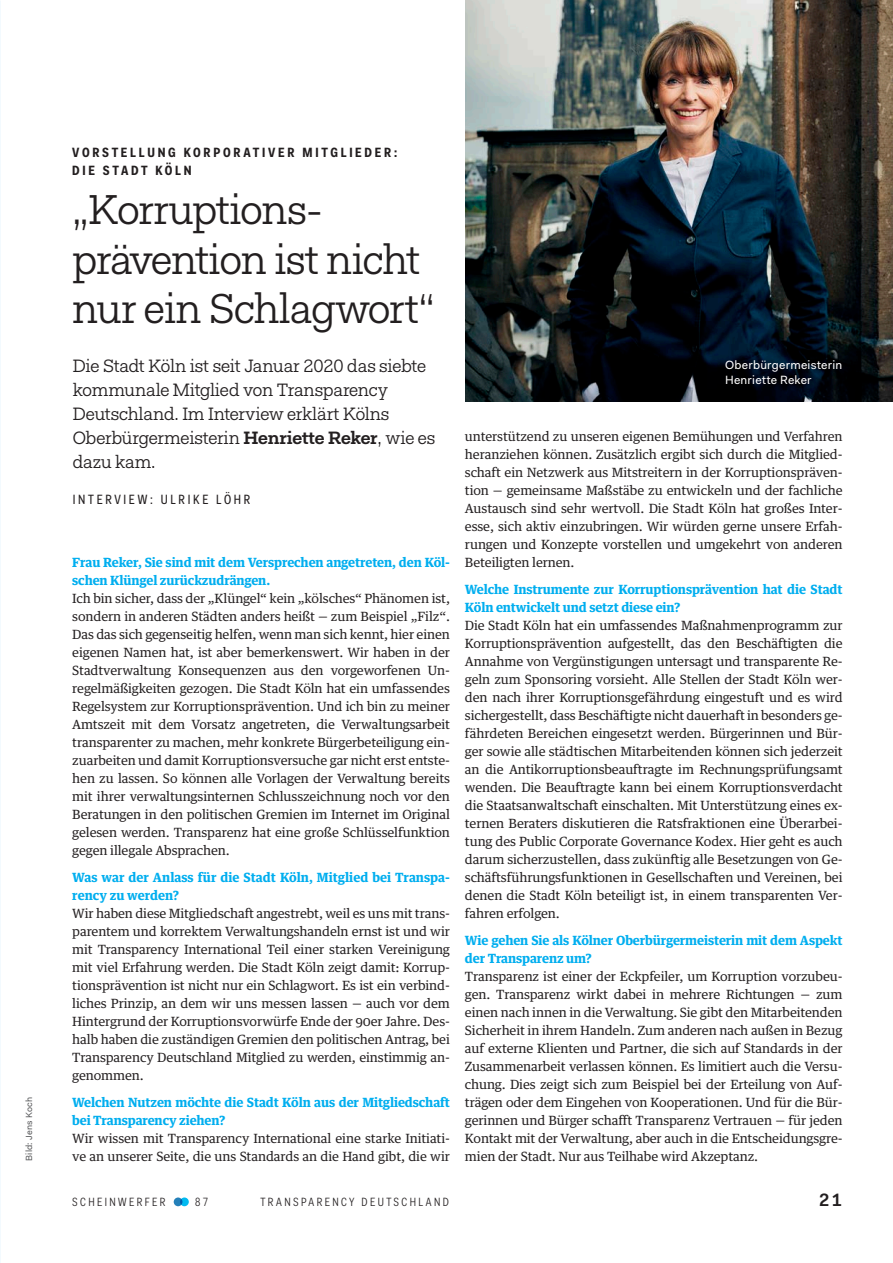
<style>
.page{position:relative;width:893px;height:1263px;background:#fff}
.page>*{position:absolute;margin:0;border:0;box-sizing:border-box;transform-origin:0 0}
.t1{font:42px/49.5px "Fakt Slab Pro Blond";letter-spacing:-.025em;color:#231f20}
.t2{font:18px/24px "Fakt Slab Pro Blond";letter-spacing:-.01em;color:#231f20}
.t3{font:600 18px "Fakt Pro";color:#231f20}
.t4{font:700 13.5px/18px "Fakt Con Pro";letter-spacing:.2em;color:#231f20}
.t5{font:13.5px "Fakt Con Pro";letter-spacing:.2em;color:#231f20}
.t6{font:12.75px/18px "Guardian Text Egyp";letter-spacing:-.01em;color:#231f20;text-align:justify}
.t7{font:700 12.75px/18px "Guardian Text Egyp";letter-spacing:-.01em;color:#00aeef}
.t8{font:12px "Fakt Con Pro Blond";letter-spacing:.2em;color:#231f20}
.t9{font:12px/14.2px "Fakt Pro";letter-spacing:.025em;color:#fff}
.t10{font:9px "Fakt Pro";letter-spacing:.035em;color:#57585a}
.s1{font-family:"Fakt Slab Pro";font-weight:600}
</style>
<div class="page">
<svg style="left:180px;top:1197px;width:9px;height:9px"></svg>
<svg style="left:174px;top:1197px;width:8px;height:9px"></svg>
<img style="left:466px;top:0;width:427px;height:402px">
<p class="t10" style="left:23px;top:1161px;width:66px;rotate:-90deg">Bild: Jens Koch</p>
<p class="t4" style="left:72px;top:143px;width:326px">VORSTELLUNG KORPORATIVER MITGLIEDER:<br>DIE STADT KÖLN</p>
<h1 class="t1" style="left:72px;top:185px;width:364px">„Korruptions&shy;prävention ist nicht nur ein Schlagwort“</h1>
<h2 class="t2" style="left:73px;top:353px;width:364px">Die Stadt Köln ist seit Januar 2020 das siebte kommunale Mitglied von Transparency Deutschland. Im Interview erklärt Kölns Oberbürgermeisterin <span class="s1">Henriette Reker</span>, wie es dazu kam.</h2>
<p class="t5" style="left:73px;top:490px;width:179px">INTERVIEW: ULRIKE LÖHR</p>
<p class="t7" style="left:72px;top:552px;width:379px">Frau Reker, Sie sind mit dem Versprechen angetreten, den Köl&shy;schen Klüngel zurückzudrängen.</p>
<p class="t6" style="left:72px;top:588px;width:379px">Ich bin sicher, dass der „Klüngel“ kein „kölsches“ Phänomen ist, sondern in anderen Städten anders heißt — zum Beispiel „Filz“.<br>Das das sich gegenseitig helfen, wenn man sich kennt, hier einen eigenen Namen hat, ist aber bemerkenswert. Wir haben in der Stadtverwaltung Konsequenzen aus den vorgeworfenen Un&shy;regelmäßigkeiten gezogen. Die Stadt Köln hat ein umfassendes Regelsystem zur Korruptionsprävention. Und ich bin zu meiner Amtszeit mit dem Vorsatz angetreten, die Verwaltungsarbeit transparenter zu machen, mehr konkrete Bürgerbeteiligung ein&shy;zuarbeiten und damit Korruptionsversuche gar nicht erst entste&shy;hen zu lassen. So können alle Vorlagen der Verwaltung bereits mit ihrer verwaltungsinternen Schlusszeichnung noch vor den Beratungen in den politischen Gremien im Internet im Original gelesen werden. Transparenz hat eine große Schlüsselfunktion gegen illegale Absprachen.</p>
<p class="t7" style="left:72px;top:867px;width:379px">Was war der Anlass für die Stadt Köln, Mitglied bei Transpa&shy;rency zu werden?</p>
<p class="t6" style="left:72px;top:903px;width:379px">Wir haben diese Mitgliedschaft angestrebt, weil es uns mit trans&shy;parentem und korrektem Verwaltungshandeln ernst ist und wir mit Transparency International Teil einer starken Vereinigung mit viel Erfahrung werden. Die Stadt Köln zeigt damit: Korrup&shy;tionsprävention ist nicht nur ein Schlagwort. Es ist ein verbind&shy;liches Prinzip, an dem wir uns messen lassen — auch vor dem Hintergrund der Korruptionsvorwürfe Ende der 90er Jahre. Des&shy;halb haben die zuständigen Gremien den politischen Antrag, bei Transparency Deutschland Mitglied zu werden, einstimmig an&shy;genommen.</p>
<p class="t7" style="left:72px;top:1092px;width:379px">Welchen Nutzen möchte die Stadt Köln aus der Mitgliedschaft bei Transparency ziehen?</p>
<p class="t6" style="left:72px;top:1128px;width:379px">Wir wissen mit Transparency International eine starke Initiati&shy;ve an unserer Seite, die uns Standards an die Hand gibt, die wir</p>
<p class="t9" style="left:725px;top:358px;width:119px">Oberbürgermeisterin<br>Henriette Reker</p>
<p class="t6" style="left:465px;top:426px;width:379px">unterstützend zu unseren eigenen Bemühungen und Verfahren heranziehen können. Zusätzlich ergibt sich durch die Mitglied&shy;schaft ein Netzwerk aus Mitstreitern in der Korruptionspräven&shy;tion — gemeinsame Maßstäbe zu entwickeln und der fachliche Austausch sind sehr wertvoll. Die Stadt Köln hat großes Inter&shy;esse, sich aktiv einzubringen. Wir würden gerne unsere Erfah&shy;rungen und Konzepte vorstellen und umgekehrt von anderen Beteiligten lernen.</p>
<p class="t7" style="left:465px;top:579px;width:379px">Welche Instrumente zur Korruptionsprävention hat die Stadt<br>Köln entwickelt und setzt diese ein?</p>
<p class="t6" style="left:465px;top:615px;width:379px">Die Stadt Köln hat ein umfassendes Maßnahmenprogramm zur Korruptionsprävention aufgestellt, das den Beschäftigten die Annahme von Vergünstigungen untersagt und transparente Re&shy;geln zum Sponsoring vorsieht. Alle Stellen der Stadt Köln wer&shy;den nach ihrer Korruptionsgefährdung eingestuft und es wird sichergestellt, dass Beschäftigte nicht dauerhaft in besonders ge&shy;fährdeten Bereichen eingesetzt werden. Bürgerinnen und Bür&shy;ger sowie alle städtischen Mitarbeitenden können sich jederzeit an die Antikorruptionsbeauftragte im Rechnungsprüfungsamt wenden. Die Beauftragte kann bei einem Korruptionsverdacht die Staatsanwaltschaft einschalten. Mit Unterstützung eines ex&shy;ternen Beraters diskutieren die Ratsfraktionen eine Überarbei&shy;tung des Public Corporate Governance Kodex. Hier geht es auch darum sicherzustellen, dass zukünftig alle Besetzungen von Ge&shy;schäftsführungsfunktionen in Gesellschaften und Vereinen, bei denen die Stadt Köln beteiligt ist, in einem transparenten Ver&shy;fahren erfolgen.</p>
<p class="t7" style="left:465px;top:930px;width:379px">Wie gehen Sie als Kölner Oberbürgermeisterin mit dem Aspekt der Transparenz um?</p>
<p class="t6" style="left:465px;top:966px;width:379px">Transparenz ist einer der Eckpfeiler, um Korruption vorzubeu&shy;gen. Transparenz wirkt dabei in mehrere Richtungen — zum einen nach innen in die Verwaltung. Sie gibt den Mitarbeitenden Sicherheit in ihrem Handeln. Zum anderen nach außen in Bezug auf externe Klienten und Partner, die sich auf Standards in der Zusammenarbeit verlassen können. Es limitiert auch die Versu&shy;chung. Dies zeigt sich zum Beispiel bei der Erteilung von Auf&shy;trägen oder dem Eingehen von Kooperationen. Und für die Bür&shy;gerinnen und Bürger schafft Transparenz Vertrauen — für jeden Kontakt mit der Verwaltung, aber auch in die Entscheidungsgre&shy;mien der Stadt. Nur aus Teilhabe wird Akzeptanz.</p>
<p class="t8" style="left:72px;top:1194px;width:95px">SCHEINWERFER</p>
<p class="t8" style="left:195px;top:1194px;width:14px">87</p>
<p class="t8" style="left:260px;top:1194px;width:190px">TRANSPARENCY DEUTSCHLAND</p>
<h2 class="t3" style="left:819px;top:1188px;width:24px">21</h2>
</div>
